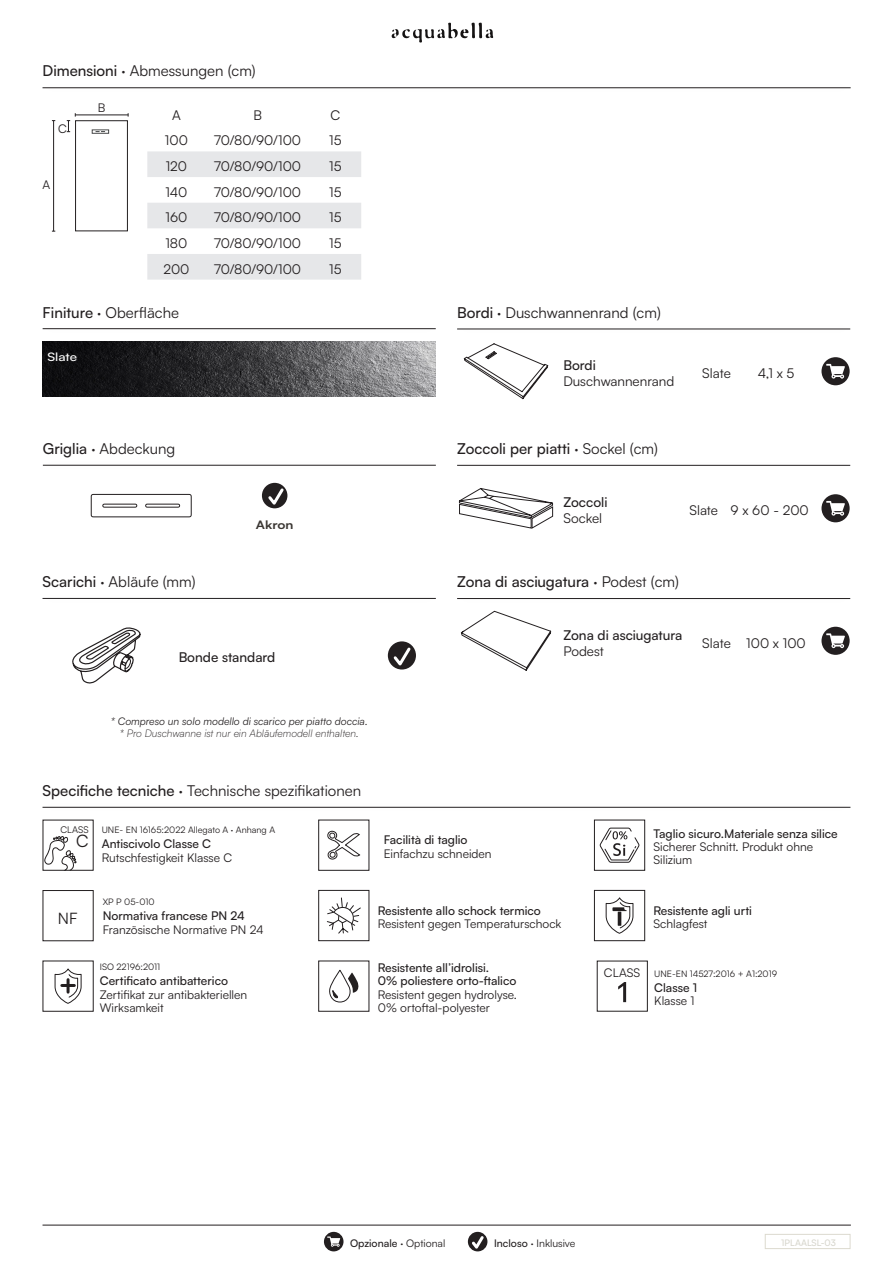
<style>
.page{position:relative;width:893px;height:1263px;background:#fff}
.page>*{position:absolute;margin:0;border:0;box-sizing:border-box;transform-origin:0 0}
.t1{font:17.1px "Satoshi";color:#231f20}
.t2{font:15.75px "Satoshi";color:#231f20}
.t3{font:15px "Satoshi";color:#231f20}
.t4{font:500 15px "Satoshi";color:#231f20}
.t5{font:13.5px "Satoshi";color:#231f20}
.t6{font:500 13.5px "Satoshi";color:#231f20}
.t7{font:12px/13.4px "Satoshi";color:#231f20}
.t8{font:500 12px "Satoshi";color:#231f20}
.t9{font:500 11.55px "Satoshi";letter-spacing:-.005em;color:#fff;scale:1.16 1}
.t10{font:700 11.55px "Satoshi";color:#3a3632;scale:1.16 1}
.t11{font:italic 10.5px "Satoshi";color:#231f20}
.t12{font:italic 300 10.5px "Satoshi";color:#231f20}
.t13{font:500 10.5px "Satoshi";color:#231f20}
.t14{font:10.5px "Satoshi";color:#231f20}
.t15{font:9.3px "Satoshi";color:#231f20}
.t16{font:9px "Satoshi";color:#231f20}
.t17{font:500 9px "Satoshi";color:#d7d6cd}
.s1{font-weight:500}
.s2{font-weight:400}
</style>
<div class="page">
<div style="left:765px;top:1234px;width:85px;height:15px;border:1px solid #dcdacf"></div>
<hr style="left:43px;top:88px;width:808px;height:1px;background:#231f20">
<svg style="left:392px;top:23px;width:101px;height:20px"></svg>
<hr style="left:43px;top:1225px;width:808px;height:1px;background:#231f20">
<svg style="left:324px;top:1232px;width:19px;height:19px"></svg>
<svg style="left:468px;top:1232px;width:19px;height:19px"></svg>
<hr style="left:43px;top:598px;width:393px;height:1px;background:#231f20">
<hr style="left:43px;top:807px;width:807px;height:1px;background:#231f20">
<hr style="left:43px;top:328px;width:393px;height:1px;background:#231f20">
<img style="left:43px;top:341px;width:393px;height:55px">
<hr style="left:43px;top:465px;width:393px;height:1px;background:#231f20">
<hr style="left:457px;top:465px;width:393px;height:1px;background:#231f20">
<svg style="left:459px;top:488px;width:94px;height:41px"></svg>
<div style="left:821px;top:494px;width:29px;height:28px;background:#231f20;border-radius:50%"></div>
<svg style="left:826px;top:501px;width:19px;height:15px"></svg>
<hr style="left:457px;top:598px;width:393px;height:1px;background:#231f20">
<svg style="left:461px;top:611px;width:90px;height:60px"></svg>
<div style="left:821px;top:627px;width:29px;height:28px;background:#231f20;border-radius:50%"></div>
<svg style="left:826px;top:633px;width:19px;height:15px"></svg>
<hr style="left:457px;top:329px;width:393px;height:1px;background:#231f20">
<svg style="left:464px;top:343px;width:84px;height:56px"></svg>
<div style="left:821px;top:357px;width:29px;height:28px;background:#231f20;border-radius:50%"></div>
<svg style="left:826px;top:364px;width:19px;height:15px"></svg>
<div style="left:43px;top:960px;width:51px;height:52px;border:1px solid #231f20"></div>
<svg style="left:54px;top:968px;width:28px;height:36px"></svg>
<svg style="left:327px;top:830px;width:33px;height:30px"></svg>
<div style="left:318px;top:820px;width:51px;height:51px;border:1px solid #231f20"></div>
<svg style="left:326px;top:897px;width:35px;height:37px"></svg>
<div style="left:318px;top:890px;width:51px;height:51px;border:1px solid #231f20"></div>
<div style="left:318px;top:960px;width:51px;height:52px;border:1px solid #231f20"></div>
<svg style="left:329px;top:969px;width:30px;height:34px"></svg>
<div style="left:594px;top:820px;width:51px;height:51px;border:1px solid #231f20"></div>
<svg style="left:599px;top:827px;width:41px;height:36px"></svg>
<div style="left:594px;top:890px;width:51px;height:51px;border:1px solid #231f20"></div>
<svg style="left:605px;top:897px;width:29px;height:37px"></svg>
<hr style="left:618px;top:912px;width:3px;height:14px;background:#231f20">
<svg style="left:618px;top:982px;width:8px;height:20px"></svg>
<svg style="left:43px;top:836px;width:34px;height:66px"></svg>
<svg style="left:147px;top:151px;width:214px;height:129px"></svg>
<hr style="left:75px;top:115px;width:53px;height:1px;background:#231f20">
<svg style="left:67px;top:113px;width:9px;height:19px"></svg>
<hr style="left:53px;top:121px;width:1px;height:110px;background:#231f20">
<div style="left:75px;top:120px;width:53px;height:111px;border:1px solid #231f20"></div>
<svg style="left:92px;top:130px;width:17px;height:4px"></svg>
<svg style="left:72px;top:627px;width:69px;height:57px"></svg>
<div style="left:388px;top:641px;width:28px;height:28px;background:#231f20;border-radius:50%"></div>
<svg style="left:391px;top:645px;width:22px;height:24px"></svg>
<div style="left:262px;top:483px;width:25px;height:25px;background:#231f20;border-radius:50%"></div>
<svg style="left:266px;top:486px;width:20px;height:22px"></svg>
<svg style="left:91px;top:494px;width:101px;height:24px"></svg>
<p class="t3" style="left:43px;top:61px;width:215px"><span class="s1">Dimensioni</span> · Abmessungen (cm)</p>
<p class="t7" style="left:58px;top:122px;width:10px">C</p>
<p class="t7" style="left:43px;top:178px;width:9px">A</p>
<p class="t7" style="left:98px;top:101px;width:9px">B</p>
<p class="t5" style="left:172px;top:106px;width:10px">A</p>
<p class="t5" style="left:253px;top:106px;width:10px">B</p>
<p class="t5" style="left:331px;top:106px;width:11px">C</p>
<p class="t5" style="left:165px;top:132px;width:24px">100</p>
<p class="t5" style="left:214px;top:132px;width:89px">70/80/90/100</p>
<p class="t5" style="left:329px;top:132px;width:14px">15</p>
<p class="t5" style="left:166px;top:157px;width:23px">120</p>
<p class="t5" style="left:214px;top:157px;width:89px">70/80/90/100</p>
<p class="t5" style="left:329px;top:157px;width:14px">15</p>
<p class="t5" style="left:165px;top:183px;width:24px">140</p>
<p class="t5" style="left:214px;top:183px;width:89px">70/80/90/100</p>
<p class="t5" style="left:329px;top:183px;width:14px">15</p>
<p class="t5" style="left:165px;top:208px;width:23px">160</p>
<p class="t5" style="left:214px;top:208px;width:89px">70/80/90/100</p>
<p class="t5" style="left:329px;top:208px;width:14px">15</p>
<p class="t5" style="left:165px;top:234px;width:23px">180</p>
<p class="t5" style="left:214px;top:234px;width:89px">70/80/90/100</p>
<p class="t5" style="left:329px;top:234px;width:14px">15</p>
<p class="t5" style="left:163px;top:260px;width:28px">200</p>
<p class="t5" style="left:214px;top:260px;width:89px">70/80/90/100</p>
<p class="t5" style="left:329px;top:260px;width:14px">15</p>
<p class="t3" style="left:43px;top:302px;width:138px"><span class="s1">Finiture</span> · Oberfläche</p>
<p class="t9" style="left:48px;top:348px;width:27px">Slate</p>
<p class="t3" style="left:457px;top:302px;width:205px"><span class="s1">Bordi</span> · Duschwannenrand (cm)</p>
<p class="t6" style="left:563px;top:356px;width:34px">Bordi</p>
<p class="t5" style="left:563px;top:372px;width:112px">Duschwannenrand</p>
<p class="t5" style="left:702px;top:364px;width:30px">Slate</p>
<p class="t5" style="left:758px;top:364px;width:38px">4,1 x 5</p>
<p class="t3" style="left:43px;top:438px;width:134px"><span class="s1">Griglia</span> · Abdeckung</p>
<p class="t4" style="left:457px;top:438px;width:202px">Zoccoli per piatti <span class="s2">· Sockel (cm)</span></p>
<p class="t6" style="left:563px;top:493px;width:46px">Zoccoli</p>
<p class="t5" style="left:563px;top:509px;width:40px">Sockel</p>
<p class="t10" style="left:256px;top:517px;width:34px">Akron</p>
<p class="t5" style="left:689px;top:501px;width:30px">Slate</p>
<p class="t5" style="left:730px;top:501px;width:80px">9 x 60 - 200</p>
<p class="t3" style="left:43px;top:572px;width:155px"><span class="s1">Scarichi</span> · Abläufe (mm)</p>
<p class="t6" style="left:179px;top:648px;width:98px">Bonde standard</p>
<p class="t4" style="left:457px;top:571px;width:223px">Zona di asciugatura <span class="s2">· Podest (cm)</span></p>
<p class="t6" style="left:563px;top:625px;width:120px">Zona di asciugatura</p>
<p class="t5" style="left:563px;top:642px;width:42px">Podest</p>
<p class="t5" style="left:702px;top:634px;width:30px">Slate</p>
<p class="t5" style="left:746px;top:634px;width:61px">100 x 100</p>
<p class="t11" style="left:111px;top:714px;width:258px">* Compreso un solo modello di scarico per piatto doccia.</p>
<p class="t12" style="left:120px;top:727px;width:240px">* Pro Duschwanne ist nur ein Abläufemodell enthalten.</p>
<p class="t3" style="left:43px;top:780px;width:320px"><span class="s1">Specifiche tecniche</span> · Technische spezifikationen</p>
<p class="t15" style="left:60px;top:823px;width:30px">CLASS</p>
<p class="t1" style="left:76px;top:829px;width:14px">C</p>
<p class="t16" style="left:102px;top:824px;width:175px">UNE- EN 16165:2022 Allegato A · Anhang A</p>
<p class="t8" style="left:102px;top:835px;width:111px">Antiscivolo Classe C</p>
<p class="t7" style="left:102px;top:850px;width:132px">Rutschfestigkeit Klasse C</p>
<p class="t2" style="left:58px;top:907px;width:21px">NF</p>
<p class="t16" style="left:103px;top:896px;width:54px">XP P 05-010</p>
<p class="t8" style="left:103px;top:907px;width:144px">Normativa francese PN 24</p>
<p class="t7" style="left:103px;top:923px;width:162px">Französische Normative PN 24</p>
<p class="t16" style="left:100px;top:961px;width:62px">ISO 22196:2011</p>
<p class="t8" style="left:100px;top:972px;width:130px">Certificato antibatterico</p>
<p class="t7" style="left:100px;top:987px;width:149px">Zertifikat zur antibakteriellen<br>Wirksamkeit</p>
<p class="t8" style="left:384px;top:831px;width:85px">Facilità di taglio</p>
<p class="t7" style="left:384px;top:846px;width:109px">Einfachzu schneiden</p>
<p class="t8" style="left:378px;top:902px;width:165px">Resistente allo schock termico</p>
<p class="t7" style="left:378px;top:916px;width:185px">Resistent gegen Temperaturschock</p>
<p class="t8" style="left:378px;top:959px;width:113px">Resistente all’idrolisi.</p>
<p class="t8" style="left:378px;top:972px;width:140px">0% poliestere orto-ftalico</p>
<p class="t7" style="left:378px;top:987px;width:141px">Resistent gegen hydrolyse.</p>
<p class="t7" style="left:378px;top:1000px;width:114px">0% ortoftal-polyester</p>
<p class="t8" style="left:653px;top:825px;width:186px">Taglio sicuro.Materiale senza silice</p>
<p class="t7" style="left:653px;top:839px;width:161px">Sicherer Schnitt. Produkt ohne<br>Silizium</p>
<p class="t8" style="left:653px;top:902px;width:100px">Resistente agli urti</p>
<p class="t7" style="left:653px;top:916px;width:56px">Schlagfest</p>
<p class="t7" style="left:604px;top:966px;width:38px">CLASS</p>
<p class="t16" style="left:654px;top:968px;width:124px">UNE-EN 14527:2016 + A1:2019</p>
<p class="t8" style="left:654px;top:979px;width:44px">Classe 1</p>
<p class="t7" style="left:654px;top:994px;width:42px">Klasse 1</p>
<p class="t13" style="left:350px;top:1236px;width:97px">Opzionale <span class="s2">· Optional</span></p>
<p class="t14" style="left:494px;top:1236px;width:83px"><span class="s1">Incloso</span> · Inklusive</p>
<p class="t17" style="left:781px;top:1237px;width:56px">1PLAALSL-03</p>
</div>
